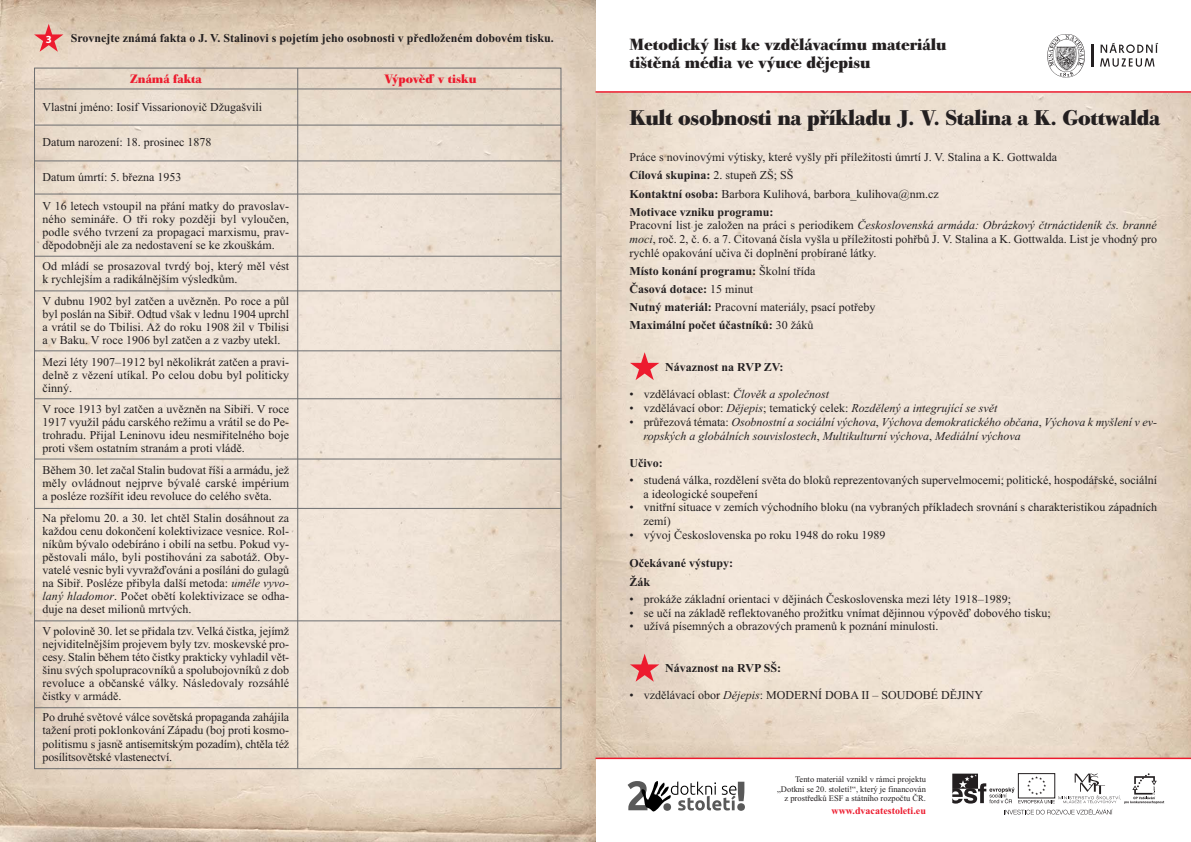
<style>
.page{position:relative;width:1191px;height:842px;background:#fff}
.page>*{position:absolute;margin:0;border:0;box-sizing:border-box;transform-origin:0 0}
.t1{font:700 21px "Bodoni Old Face BECE";letter-spacing:-.015em;color:#231f20}
.t2{font:700 16px/18px "Bodoni Old Face BECE";color:#231f20}
.t3{font:12px/13.1px "Times New Roman";color:#231f20;text-align:justify}
.t4{font:700 12px/18.1px "Times New Roman";color:#231f20}
.t5{font:italic 12px/13.8px "Times New Roman";color:#231f20}
.t6{font:700 12px "Bodoni Old Face BECE";color:#ed1b2e}
.t7{font:700 10.9px "Myriad Pro";color:#fff}
.t8{font:700 10px "Times New Roman";color:#ed1b2e}
.t9{font:8.5px/9.5px "Times New Roman";color:#231f20;text-align:right}
.s1{font-style:italic}
.s2{font-weight:700}
.s3{font-weight:400}
.s4{font-style:normal}
</style>
<div class="page">
<img style="left:595px;top:93px;width:596px;height:665px">
<img style="left:0;top:0;width:595px;height:842px">
<svg style="left:627px;top:781px;width:118px;height:30px"></svg>
<svg style="left:952px;top:773px;width:212px;height:41px"></svg>
<hr style="left:595px;top:758px;width:596px;height:1px;background:#ed1b2e">
<svg style="left:1100px;top:43px;width:58px;height:24px"></svg>
<hr style="left:1091px;top:44px;width:2px;height:23px;background:#231f20">
<svg style="left:1047px;top:34px;width:37px;height:44px"></svg>
<hr style="left:595px;top:91px;width:596px;height:2px;background:#ed1b2e">
<svg style="left:630px;top:352px;width:29px;height:28px"></svg>
<svg style="left:630px;top:654px;width:29px;height:28px"></svg>
<svg style="left:34px;top:24px;width:29px;height:28px"></svg>
<hr style="left:297px;top:68px;width:1px;height:700px;background:#6d6e70">
<hr style="left:34px;top:88px;width:527px;height:1px;background:#6d6e70">
<hr style="left:34px;top:125px;width:527px;height:1px;background:#6d6e70">
<hr style="left:34px;top:160px;width:527px;height:1px;background:#6d6e70">
<hr style="left:34px;top:194px;width:527px;height:1px;background:#6d6e70">
<hr style="left:34px;top:256px;width:527px;height:1px;background:#6d6e70">
<hr style="left:34px;top:290px;width:527px;height:1px;background:#6d6e70">
<hr style="left:34px;top:350px;width:527px;height:1px;background:#6d6e70">
<hr style="left:34px;top:398px;width:527px;height:1px;background:#6d6e70">
<hr style="left:34px;top:458px;width:527px;height:1px;background:#6d6e70">
<hr style="left:34px;top:508px;width:527px;height:1px;background:#6d6e70">
<hr style="left:34px;top:620px;width:527px;height:1px;background:#6d6e70">
<hr style="left:34px;top:707px;width:527px;height:1px;background:#6d6e70">
<p class="t7" style="left:46px;top:32px;width:8px">3</p>
<p class="t4" style="left:71px;top:30px;width:485px">Srovnejte známá fakta o J. V. Stalinovi s pojetím jeho osobnosti v předloženém dobovém tisku.</p>
<p class="t6" style="left:130px;top:73px;width:73px">Známá fakta</p>
<p class="t6" style="left:384px;top:73px;width:94px">Výpověď v tisku</p>
<p class="t3" style="left:43px;top:102px;width:221px">Vlastní jméno: Iosif Vissarionovič Džugašvili</p>
<p class="t3" style="left:43px;top:136px;width:170px">Datum narození: 18. prosinec 1878</p>
<p class="t3" style="left:43px;top:171px;width:140px">Datum úmrtí: 5. března 1953</p>
<p class="t3" style="left:43px;top:200px;width:248px">V 16 letech vstoupil na přání matky do pravoslav&shy;ného semináře. O tři roky později byl vyloučen, podle svého tvrzení za propagaci marxismu, prav&shy;děpodobněji ale za nedostavení se ke zkouškám.</p>
<p class="t3" style="left:43px;top:261px;width:248px">Od mládí se prosazoval tvrdý boj, který měl vést k rychlejším a radikálnějším výsledkům.</p>
<p class="t3" style="left:43px;top:296px;width:248px">V dubnu 1902 byl zatčen a uvězněn. Po roce a půl byl poslán na Sibiř. Odtud však v lednu 1904 uprchl a vrátil se do Tbilisi. Až do roku 1908 žil v Tbilisi a v Baku. V roce 1906 byl zatčen a z vazby utekl.</p>
<p class="t3" style="left:43px;top:356px;width:248px">Mezi léty 1907–1912 byl několikrát zatčen a pravi&shy;delně z vězení utíkal. Po celou dobu byl politicky činný.</p>
<p class="t3" style="left:43px;top:404px;width:248px">V roce 1913 byl zatčen a uvězněn na Sibiři. V roce 1917 využil pádu carského režimu a vrátil se do Pe&shy;trohradu. Přijal Leninovu ideu nesmiřitelného boje proti všem ostatním stranám a proti vládě.</p>
<p class="t3" style="left:43px;top:465px;width:248px">Během 30. let začal Stalin budovat říši a armádu, jež měly ovládnout nejprve bývalé carské impérium a posléze rozšířit ideu revoluce do celého světa.</p>
<p class="t3" style="left:43px;top:512px;width:248px">Na přelomu 20. a 30. let chtěl Stalin dosáhnout za každou cenu dokončení kolektivizace vesnice. Rol&shy;níkům bývalo odebíráno i obilí na setbu. Pokud vy&shy;pěstovali málo, byli postihováni za sabotáž. Oby&shy;vatelé vesnic byli vyvražďováni a posíláni do gulagů na Sibiř. Posléze přibyla další metoda: <span class="s1">uměle vyvo&shy;laný hladomor</span>. Počet obětí kolektivizace se odha&shy;duje na deset milionů mrtvých.</p>
<p class="t3" style="left:43px;top:625px;width:248px">V polovině 30. let se přidala tzv. Velká čistka, jejímž nejviditelnějším projevem byly tzv. moskevské pro&shy;cesy. Stalin během této čistky prakticky vyhladil vět&shy;šinu svých spolupracovníků a spolubojovníků z dob revoluce a občanské války. Následovaly rozsáhlé čistky v armádě.</p>
<p class="t3" style="left:43px;top:712px;width:248px">Po druhé světové válce sovětská propaganda zahájila tažení proti poklonkování Západu (boj proti kosmo&shy;politismu s jasně antisemitským pozadím), chtěla též posílitsovětské vlastenectví.</p>
<h2 class="t2" style="left:629px;top:37px;width:318px">Metodický list ke vzdělávacímu materiálu tištěná média ve výuce dějepisu</h2>
<h1 class="t1" style="left:629px;top:109px;width:532px">Kult osobnosti na příkladu J. V. Stalina a K. Gottwalda</h1>
<p class="t3" style="left:629px;top:149px;width:429px;line-height:18.1px;text-align:left">Práce s novinovými výtisky, které vyšly při příležitosti úmrtí J. V. Stalina a K. Gottwalda <span class="s2">Cílová skupina:</span> 2. stupeň ZŠ; SŠ<br><span class="s2">Kontaktní osoba:</span> Barbora Kulihová, barbora_kulihova@nm.cz<br><span class="s2">Motivace vzniku programu:</span></p>
<p class="t3" style="left:629px;top:220px;width:529px;line-height:13.8px">Pracovní list je založen na práci s periodikem <span class="s1">Československá armáda: Obrázkový čtrnáctideník čs. branné moci</span>, roč. 2, č. 6. a 7. Citovaná čísla vyšla u příležitosti pohřbů J. V. Stalina a K. Gottwalda. List je vhodný pro rychlé opakování učiva či doplnění probírané látky.</p>
<p class="t4" style="left:629px;top:263px;width:247px">Místo konání programu: <span class="s3">Školní třída<br></span>Časová dotace: <span class="s3">15 minut<br></span>Nutný materiál: <span class="s3">Pracovní materiály, psací potřeby </span>Maximální počet účastníků: <span class="s3">30 žáků</span></p>
<p class="t4" style="left:665px;top:359px;width:120px">Návaznost na RVP ZV:</p>
<p class="t3" style="left:629px;top:389px;width:201px">• vzdělávací oblast: <span class="s1">Člověk a společnost</span></p>
<p class="t5" style="left:629px;top:402px;width:369px"><span class="s4">• vzdělávací obor:</span> Dějepis<span class="s4">; tematický celek:</span> Rozdělený a integrující se svět</p>
<p class="t5" style="left:643px;top:416px;width:515px;text-indent:-14px"><span class="s4">• průřezová témata:</span> Osobnostní a sociální výchova<span class="s4">,</span> Výchova demokratického občana<span class="s4">,</span> Výchova k myšlení v ev&shy;ropských a globálních souvislostech<span class="s4">,</span> Multikulturní výchova<span class="s4">,</span> Mediální výchova</p>
<p class="t4" style="left:629px;top:455px;width:35px">Učivo:</p>
<p class="t3" style="left:643px;top:474px;width:515px;line-height:13.8px;text-indent:-14px">• studená válka, rozdělení světa do bloků reprezentovaných supervelmocemi; politické, hospodářské, sociální a ideologické soupeření</p>
<p class="t3" style="left:643px;top:502px;width:515px;line-height:13.8px;text-indent:-14px">• vnitřní situace v zemích východního bloku (na vybraných příkladech srovnání s charakteristikou západních zemí)</p>
<p class="t3" style="left:629px;top:530px;width:257px">• vývoj Československa po roku 1948 do roku 1989</p>
<p class="t4" style="left:629px;top:554px;width:105px;line-height:19.5px">Očekávané výstupy:<br>Žák</p>
<p class="t3" style="left:629px;top:593px;width:383px">• prokáže základní orientaci v dějinách Československa mezi léty 1918–1989;</p>
<p class="t3" style="left:629px;top:607px;width:423px">• se učí na základě reflektovaného prožitku vnímat dějinnou výpověď dobového tisku;</p>
<p class="t3" style="left:629px;top:621px;width:310px">• užívá písemných a obrazových pramenů k poznání minulosti.</p>
<p class="t4" style="left:665px;top:660px;width:117px">Návaznost na RVP SŠ:</p>
<p class="t3" style="left:629px;top:690px;width:355px">• vzdělávací obor <span class="s1">Dějepis</span>: MODERNÍ DOBA II – SOUDOBÉ DĚJINY</p>
<p class="t9" style="left:777px;top:776px;width:150px">Tento materiál vznikl v rámci projektu „Dotkni se 20. století!“, který je financován z prostředků ESF a státního rozpočtu ČR.</p>
<p class="t8" style="left:831px;top:807px;width:96px">www.dvacatestoleti.eu</p>
</div>
